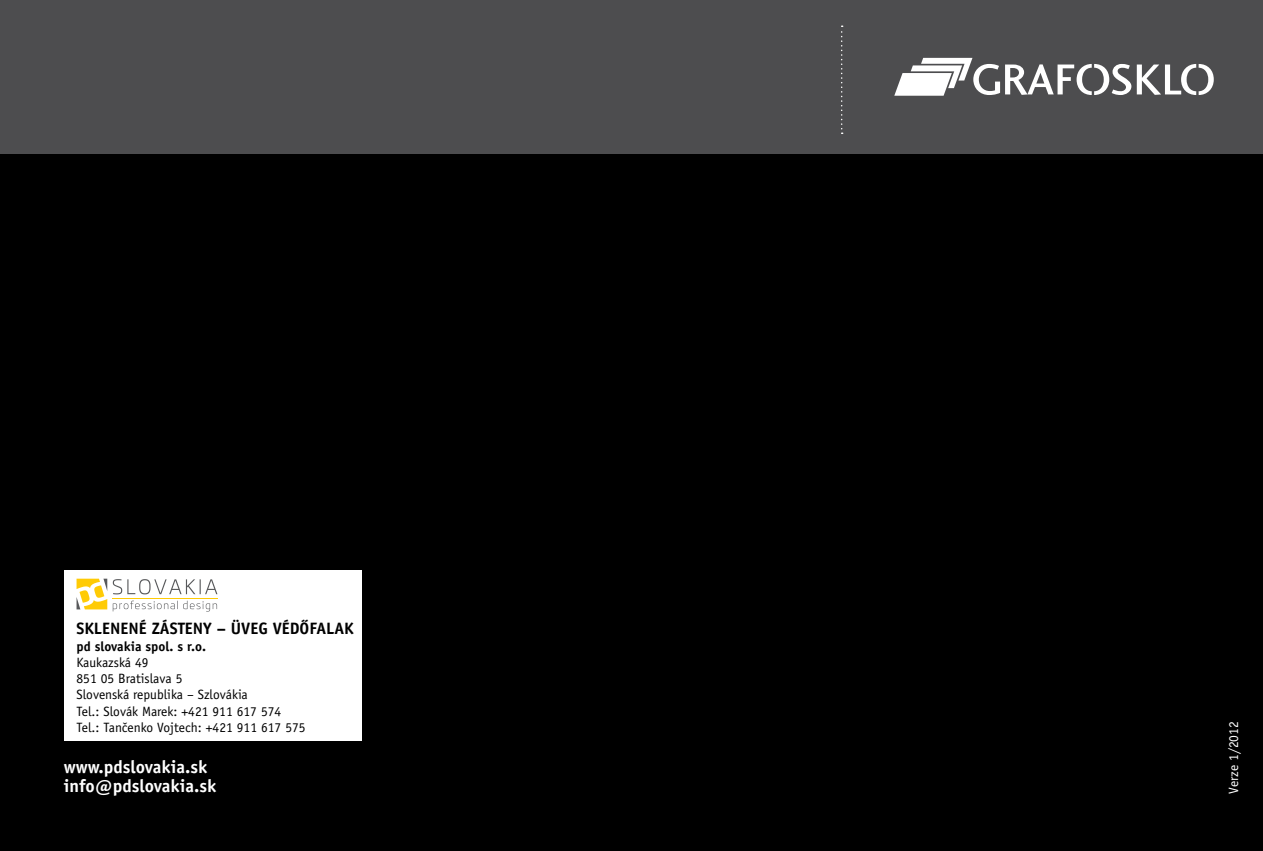
<style>
.page{position:relative;width:1263px;height:851px;background:#fff}
.page>*{position:absolute;margin:0;border:0;box-sizing:border-box;transform-origin:0 0}
.t1{font:700 18px/19.5px "Officina Sans CE";color:#fff}
.t2{font:700 16.5px "Officina Sans CE";color:#000}
.t3{font:13.5px/16.2px "Officina Sans CE";color:#000}
.t4{font:700 13.5px "Officina Sans CE";color:#000}
.t5{font:13.5px "Officina Sans CE";color:#fff}
</style>
<div class="page">
<div style="left:0;top:0;width:1263px;height:850px;background:#000"></div>
<div style="left:0;top:0;width:1263px;height:153px;background:#4d4d4f"></div>
<div style="left:64px;top:570px;width:297px;height:170px;background:#fff"></div>
<svg style="left:841px;top:26px;width:2px;height:108px"></svg>
<svg style="left:1137px;top:64px;width:77px;height:31px"></svg>
<svg style="left:894px;top:58px;width:237px;height:38px"></svg>
<svg style="left:77px;top:578px;width:30px;height:31px"></svg>
<svg style="left:113px;top:600px;width:104px;height:11px"></svg>
<hr style="left:112px;top:598px;width:106px;height:1px;background:#ffcb05">
<svg style="left:113px;top:579px;width:104px;height:15px"></svg>
<p class="t2" style="left:77px;top:619px;width:279px">SKLENENÉ ZÁSTENY – ÜVEG VÉDŐFALAK</p>
<p class="t4" style="left:77px;top:638px;width:131px">pd slovakia spol. s r.o.</p>
<p class="t3" style="left:77px;top:654px;width:231px">Kaukazská 49<br>851 05 Bratislava 5<br>Slovenská republika – Szlovákia<br>Tel.: Slovák Marek: +421 911 617 574<br>Tel.: Tančenko Vojtech: +421 911 617 575</p>
<h1 class="t1" style="left:64px;top:757px;width:154px">www.pdslovakia.sk info@pdslovakia.sk</h1>
<p class="t5" style="left:1226px;top:793px;width:74px;rotate:-90deg">Verze 1/2012</p>
</div>
